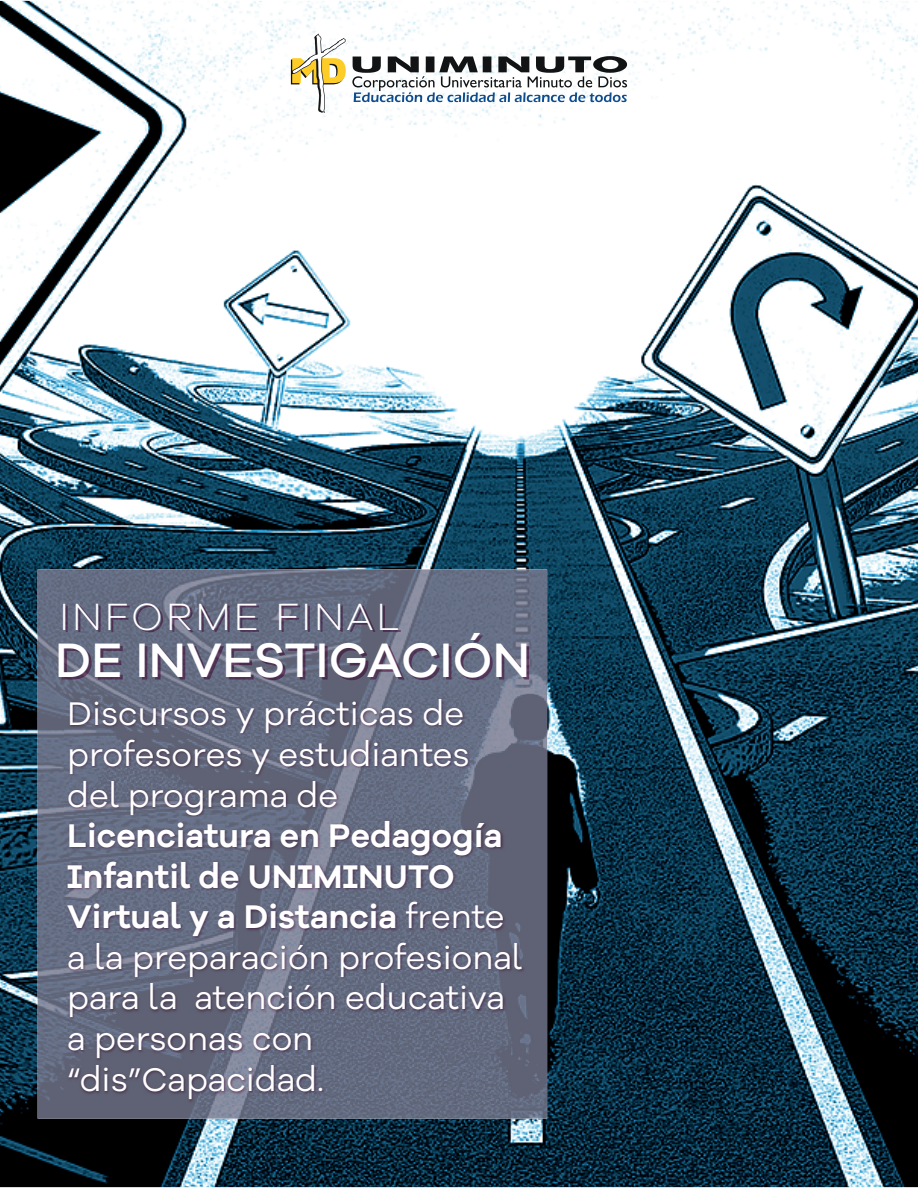
<style>
.page{position:relative;width:918px;height:1188px;background:#fff}
.page>*{position:absolute;margin:0;border:0;box-sizing:border-box;transform-origin:0 0}
.t1{font:500 49.95px "Galano Grotesque";color:#fff}
.t2{font:300 39.15px "Galano Grotesque";letter-spacing:.08em;color:#fff}
.t3{font:33.75px/40.5px "Galano Grotesque Alt";color:#fff}
.s1{font-weight:600}
</style>
<div class="page">
<img style="left:0;top:1px;width:918px;height:1186px">
<img style="left:38px;top:569px;width:509px;height:550px">
<img style="left:66px;top:605px;width:335px;height:27px">
<img style="left:62px;top:635px;width:467px;height:45px">
<img style="left:65px;top:695px;width:480px;height:410px">
<svg style="left:352px;top:56px;width:275px;height:46px"></svg>
<svg style="left:291px;top:34px;width:55px;height:79px"></svg>
<p class="t2" style="left:59px;top:593px;width:342px">INFORME FINAL</p>
<h1 class="t1" style="left:55px;top:630px;width:477px">DE INVESTIGACIÓN</h1>
<p class="t3" style="left:67px;top:693px;width:404px">Discursos y prácticas de profesores y estudiantes del programa de</p>
<p class="t3" style="left:67px;top:815px;width:457px"><span class="s1">Licenciatura en Pedagogía<br>Infantil de UNIMINUTO<br>Virtual y a Distancia</span> frente a la preparación profesional para la atención educativa a personas con “dis”Capacidad.</p>
</div>
